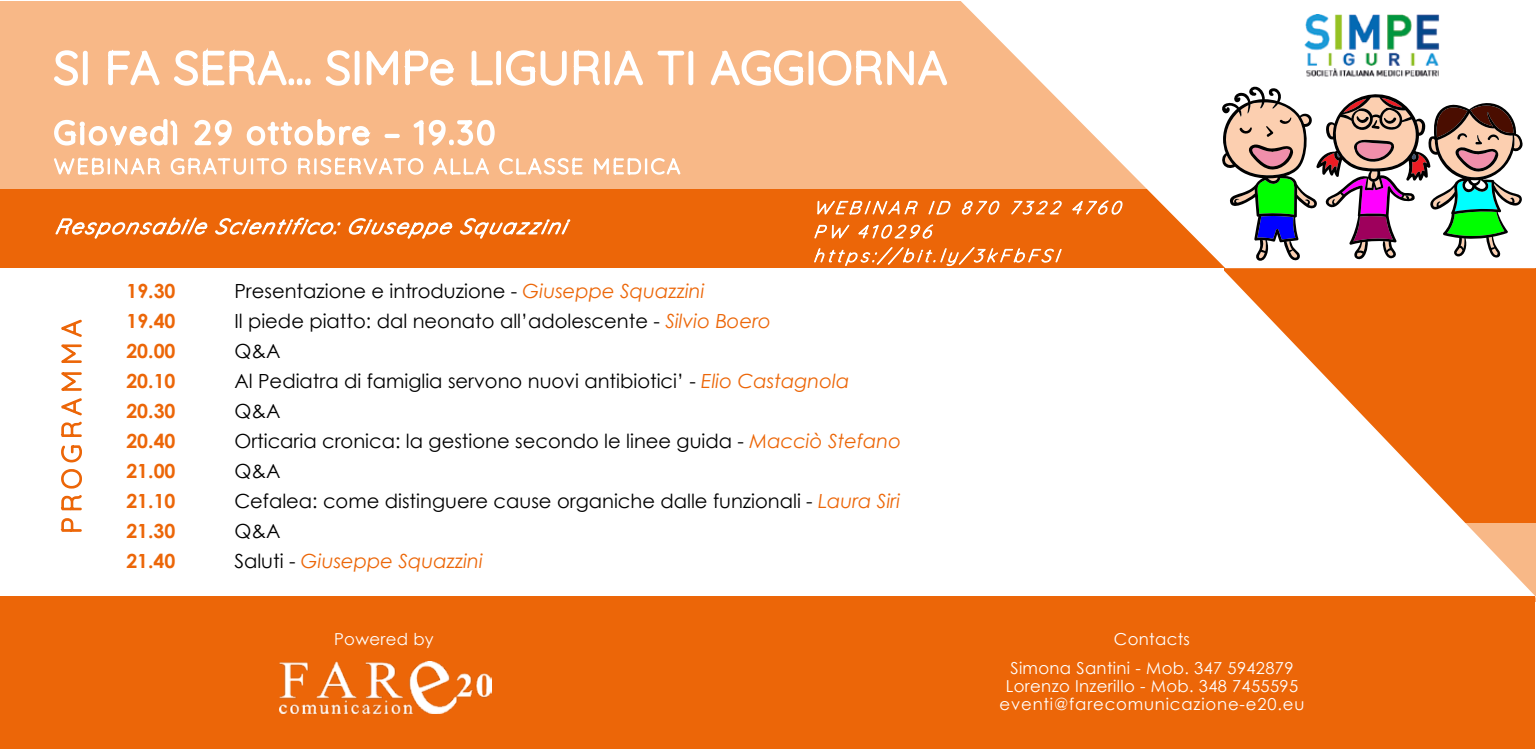
<style>
.page{position:relative;width:1536px;height:750px;background:#fff}
.page>*{position:absolute;margin:0;border:0;box-sizing:border-box;transform-origin:0 0}
.t1{font:19.5px "Century Gothic";color:#000}
.t2{font:700 19.5px "Century Gothic";color:#ec6608}
.t3{font:italic 19.5px "Century Gothic";color:#ec6608}
.t4{font:16.5px/18px "Century Gothic";letter-spacing:.02em;color:#fff;text-align:center}
.s1{font-style:italic;color:#ec6608}
.s2{font-style:normal;color:#000}
</style>
<div class="page">
<div style="left:1px;top:1px;width:1534px;height:258px;background:#f8b887"></div>
<div style="left:1px;top:190px;width:1534px;height:78px;background:#ec6608"></div>
<svg style="left:710px;top:49px;width:237px;height:37px"></svg>
<svg style="left:54px;top:48px;width:640px;height:128px"></svg>
<svg style="left:55px;top:217px;width:286px;height:22px"></svg>
<svg style="left:348px;top:218px;width:223px;height:21px"></svg>
<svg style="left:60px;top:372px;width:22px;height:160px"></svg>
<svg style="left:61px;top:319px;width:21px;height:44px"></svg>
<svg style="left:1224px;top:269px;width:312px;height:328px"></svg>
<div style="left:1px;top:596px;width:1534px;height:153px;background:#ec6608"></div>
<img style="left:280px;top:662px;width:211px;height:51px">
<svg style="left:814px;top:189px;width:146px;height:78px"></svg>
<svg style="left:960px;top:1px;width:575px;height:267px;fill:#fff"></svg>
<img style="left:1305px;top:15px;width:135px;height:64px">
<svg style="left:1221px;top:86px;width:302px;height:175px;background:#b9b4ad"></svg>
<p class="t2" style="left:126px;top:276px;width:51px">19.30</p>
<p class="t1" style="left:234px;top:277px;width:472px">Presentazione e introduzione - <span class="s1">Giuseppe Squazzini</span></p>
<p class="t2" style="left:126px;top:306px;width:51px">19.40</p>
<p class="t1" style="left:234px;top:307px;width:538px">Il piede piatto: dal neonato all’adolescente - <span class="s1">Silvio Boero</span></p>
<p class="t2" style="left:126px;top:336px;width:51px">20.00</p>
<p class="t1" style="left:234px;top:337px;width:48px">Q&amp;A</p>
<p class="t2" style="left:126px;top:366px;width:51px">20.10</p>
<p class="t1" style="left:234px;top:367px;width:616px">Al Pediatra di famiglia servono nuovi antibiotici’ - <span class="s1">Elio Castagnola</span></p>
<p class="t2" style="left:126px;top:396px;width:51px">20.30</p>
<p class="t1" style="left:234px;top:397px;width:48px">Q&amp;A</p>
<p class="t2" style="left:126px;top:426px;width:51px">20.40</p>
<p class="t1" style="left:234px;top:427px;width:668px">Orticaria cronica: la gestione secondo le linee guida - <span class="s1">Macciò Stefano</span></p>
<p class="t2" style="left:126px;top:456px;width:51px">21.00</p>
<p class="t1" style="left:234px;top:457px;width:48px">Q&amp;A</p>
<p class="t2" style="left:126px;top:486px;width:51px">21.10</p>
<p class="t1" style="left:234px;top:487px;width:668px">Cefalea: come distinguere cause organiche dalle funzionali - <span class="s1">Laura Siri</span></p>
<p class="t2" style="left:126px;top:516px;width:51px">21.30</p>
<p class="t1" style="left:234px;top:517px;width:48px">Q&amp;A</p>
<p class="t2" style="left:126px;top:546px;width:51px">21.40</p>
<p class="t3" style="left:234px;top:547px;width:250px"><span class="s2">Saluti -</span> Giuseppe Squazzini</p>
<p class="t4" style="left:334px;top:629px;width:101px">Powered by</p>
<p class="t4" style="left:1114px;top:629px;width:78px">Contacts</p>
<p class="t4" style="left:1000px;top:659px;width:306px">Simona Santini - Mob. 347 5942879<br>Lorenzo Inzerillo - Mob. 348 7455595 eventi@farecomunicazione-e20.eu</p>
</div>
